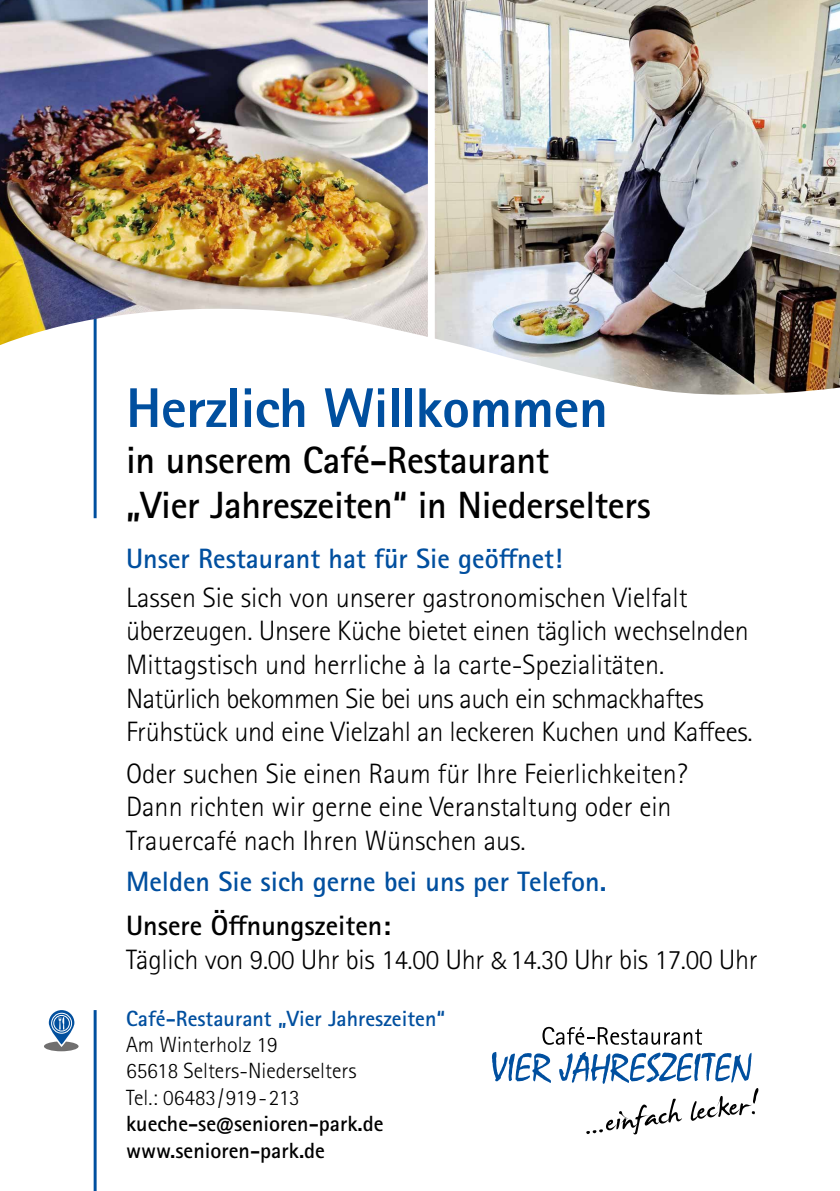
<style>
.page{position:relative;width:840px;height:1191px;background:#fff}
.page>*{position:absolute;margin:0;border:0;box-sizing:border-box;transform-origin:0 0}
.t1{font:800 56px "Rotis Sans Serif Std";letter-spacing:-.01em;color:#004f9f}
.t2{font:700 38px/45.6px "Rotis Sans Serif Std";letter-spacing:-.01em;color:#000}
.t3{font:300 28px/33.6px "Rotis Sans Serif Std";color:#000}
.t4{font:700 28px "Rotis Sans Serif Std";color:#004f9f}
.t5{font:300 22px/26.4px "Rotis Sans Serif Std";color:#000}
.t6{font:700 22px/26.4px "Rotis Sans Serif Std";color:#000}
.t7{font:700 22px "Rotis Sans Serif Std";color:#004f9f}
.s1{font-weight:700}
.s2{font-family:"Avenir";font-size:24px}
</style>
<div class="page">
<hr style="left:94px;top:244px;width:3px;height:274px;background:#004f9f">
<hr style="left:94px;top:1010px;width:3px;height:181px;background:#004f9f">
<img style="left:434px;top:0;width:405px;height:395px">
<img style="left:0;top:0;width:427px;height:345px">
<svg style="left:49px;top:1010px;width:25px;height:34px"></svg>
<svg style="left:44px;top:1041px;width:34px;height:10px"></svg>
<svg style="left:52px;top:1013px;width:20px;height:20px"></svg>
<div style="left:51px;top:1013px;width:21px;height:20px;border:1px solid #fff;border-radius:50%"></div>
<svg style="left:59px;top:1017px;width:5px;height:12px"></svg>
<div style="left:53px;top:1015px;width:17px;height:16px;border:1px solid #fff;border-radius:50%"></div>
<svg style="left:542px;top:1027px;width:159px;height:17px"></svg>
<svg style="left:492px;top:1052px;width:58px;height:30px"></svg>
<svg style="left:559px;top:1052px;width:199px;height:82px"></svg>
<h1 class="t1" style="left:126px;top:372px;width:483px">Herzlich Willkommen</h1>
<h2 class="t2" style="left:126px;top:436px;width:526px">in unserem Café-Restaurant<br>„Vier Jahreszeiten“ in Niederselters</h2>
<p class="t4" style="left:126px;top:541px;width:437px">Unser Restaurant hat für Sie geöffnet!</p>
<p class="t3" style="left:126px;top:581px;width:627px">Lassen Sie sich von unserer gastronomischen Vielfalt überzeugen. Unsere Küche bietet einen täglich wechselnden Mittagstisch und herrliche à la carte-Spezialitäten.<br>Natürlich bekommen Sie bei uns auch ein schmackhaftes Frühstück und eine Vielzahl an leckeren Kuchen und Kaffees.</p>
<p class="t3" style="left:126px;top:757px;width:563px">Oder suchen Sie einen Raum für Ihre Feierlichkeiten?<br>Dann richten wir gerne eine Veranstaltung oder ein<br>Trauercafé nach Ihren Wünschen aus.</p>
<p class="t4" style="left:126px;top:864px;width:481px">Melden Sie sich gerne bei uns per Telefon.</p>
<p class="t3" style="left:126px;top:909px;width:632px"><span class="s1">Unsere Öffnungszeiten:<br></span>Täglich von 9.00 Uhr bis 14.00 Uhr <span class="s2">&amp;</span>14.30 Uhr bis 17.00 Uhr</p>
<p class="t7" style="left:126px;top:1004px;width:320px">Café-Restaurant „Vier Jahreszeiten“</p>
<p class="t5" style="left:126px;top:1031px;width:232px">Am Winterholz 19<br>65618 Selters-Niederselters<br>Tel.: 06483/919-213</p>
<p class="t6" style="left:126px;top:1110px;width:259px">kueche-se@senioren-park.de www.senioren-park.de</p>
</div>
